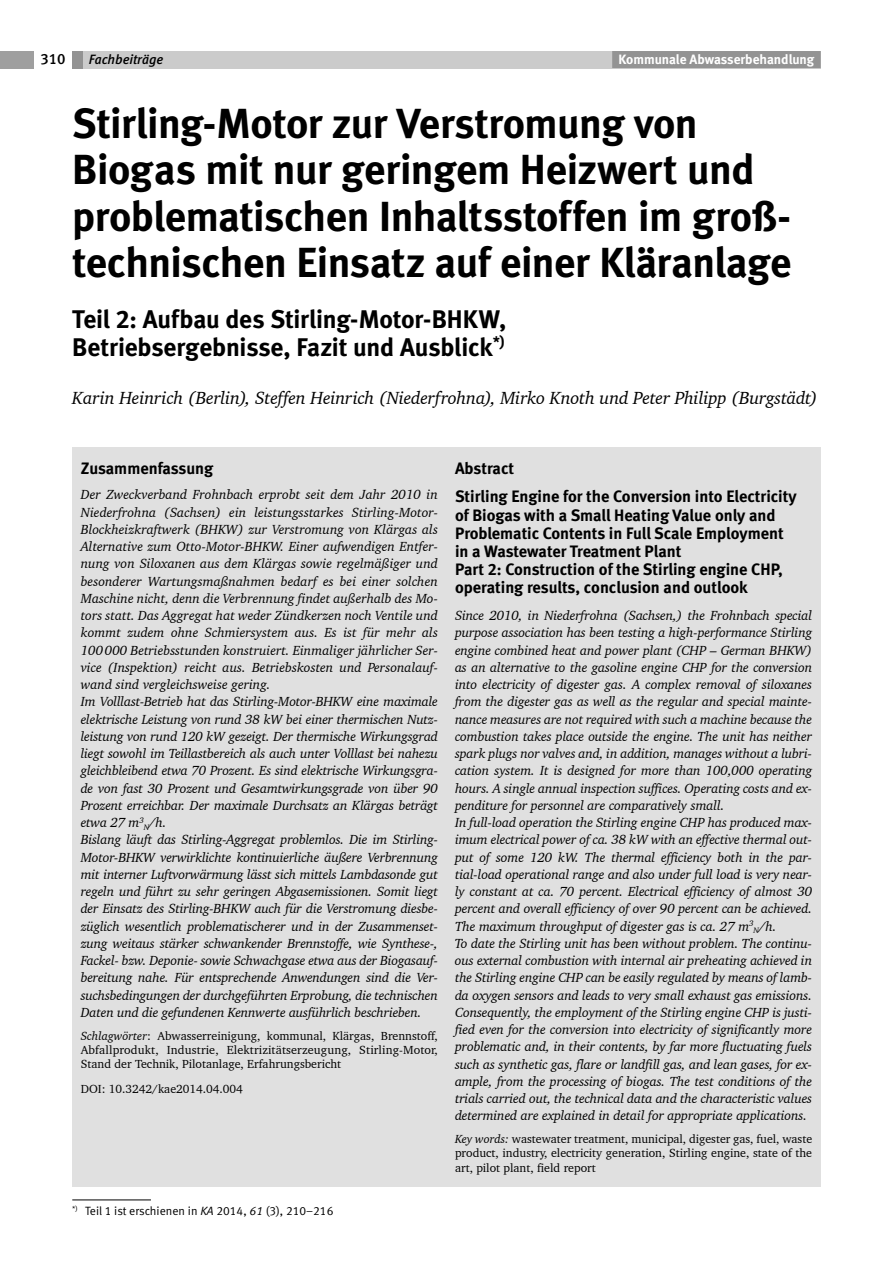
<style>
.page{position:relative;width:893px;height:1263px;background:#fff}
.page>*{position:absolute;margin:0;border:0;box-sizing:border-box;transform-origin:0 0}
.t1{font:42px/46.5px "Meta Bold LF";letter-spacing:-.01em;color:#000}
.t2{font:25.5px/27.6px "Meta Bold LF";letter-spacing:-.005em;color:#000}
.t3{font:italic 18px "Charter BT";letter-spacing:-.01em;color:#000}
.t4{font:16.5px/18px "Meta Bold LF";color:#000}
.t5{font:15px "Meta Medium LF";color:#000}
.t6{font:italic 13.5px/17.2px "Charter BT";letter-spacing:-.01em;color:#000}
.t7{font:13.5px "Meta Bold LF";color:#fff}
.t8{font:italic 13.5px "Meta Medium LF";color:#000}
.t9{font:12px/14.2px "Charter BT";color:#000;text-align:justify}
.t10{font:12px "Meta Normal LF";color:#000}
.s1{font-style:italic}
</style>
<div class="page">
<div style="left:72px;top:51px;width:11px;height:17px;background:#939393"></div>
<div style="left:106px;top:51px;width:715px;height:17px;background:#cbcbcb"></div>
<div style="left:612px;top:51px;width:209px;height:17px;background:#939393"></div>
<div style="left:0;top:51px;width:34px;height:17px;background:#9f9f9f"></div>
<div style="left:83px;top:51px;width:86px;height:17px;background:#cbcbcb"></div>
<div style="left:72px;top:447px;width:749px;height:739px;background:#e0e0e0"></div>
<hr style="left:72px;top:1199px;width:79px;height:1px;background:#000">
<p class="t5" style="left:40px;top:50px;width:27px">310</p>
<p class="t8" style="left:89px;top:51px;width:76px">Fachbeiträge</p>
<p class="t7" style="left:619px;top:51px;width:197px">Kommunale Abwasserbehandlung</p>
<h1 class="t1" style="left:72px;top:99px;width:721px">Stirling-Motor zur Verstromung von Biogas mit nur geringem Heizwert und problematischen Inhaltsstoffen im groß&shy;technischen Einsatz auf einer Kläranlage</h1>
<h2 class="t2" style="left:72px;top:305px;width:435px">Teil 2: Aufbau des Stirling-Motor-BHKW,<br>Betriebsergebnisse, Fazit und Ausblick<sup>*)</sup></h2>
<h3 class="t3" style="left:72px;top:386px;width:747px">Karin Heinrich (Berlin), Steffen Heinrich (Niederfrohna), Mirko Knoth und Peter Philipp (Burgstädt)</h3>
<p class="t4" style="left:81px;top:459px;width:134px">Zusammenfassung</p>
<p class="t6" style="left:81px;top:486px;width:359px">Der Zweckverband Frohnbach erprobt seit dem Jahr 2010 in Niederfrohna (Sachsen) ein leistungsstarkes Stirling-Motor-Blockheizkraftwerk (BHKW) zur Verstromung von Klärgas als Alternative zum Otto-Motor-BHKW. Einer aufwendigen Entfer&shy;nung von Siloxanen aus dem Klärgas sowie regelmäßiger und besonderer Wartungsmaßnahmen bedarf es bei einer solchen Maschine nicht, denn die Verbrennung findet außerhalb des Mo&shy;tors statt. Das Aggregat hat weder Zündkerzen noch Ventile und kommt zudem ohne Schmiersystem aus. Es ist für mehr als 100000 Betriebsstunden konstruiert. Einmaliger jährlicher Ser&shy;vice (Inspektion) reicht aus. Betriebskosten und Personalauf&shy;wand sind vergleichsweise gering.<br>Im Volllast-Betrieb hat das Stirling-Motor-BHKW eine maximale elektrische Leistung von rund 38 kW bei einer thermischen Nutz&shy;leistung von rund 120 kW gezeigt. Der thermische Wirkungsgrad liegt sowohl im Teillastbereich als auch unter Volllast bei nahezu gleichbleibend etwa 70 Prozent. Es sind elektrische Wirkungsgra&shy;de von fast 30 Prozent und Gesamtwirkungsgrade von über 90<br>Prozent erreichbar. Der maximale Durchsatz an Klärgas beträgt etwa 27 m<sup>3</sup><sub>N</sub>/h.<br>Bislang läuft das Stirling-Aggregat problemlos. Die im Stirling-Motor-BHKW verwirklichte kontinuierliche äußere Verbrennung mit interner Luftvorwärmung lässt sich mittels Lambdasonde gut regeln und führt zu sehr geringen Abgasemissionen. Somit liegt der Einsatz des Stirling-BHKW auch für die Verstromung diesbe&shy;züglich wesentlich problematischerer und in der Zusammenset&shy;zung weitaus stärker schwankender Brennstoffe, wie Synthese-, Fackel- bzw. Deponie- sowie Schwachgase etwa aus der Biogasauf&shy;bereitung nahe. Für entsprechende Anwendungen sind die Ver&shy;suchsbedingungen der durchgeführten Erprobung, die technischen Daten und die gefundenen Kennwerte ausführlich beschrieben.</p>
<p class="t9" style="left:81px;top:1028px;width:359px"><span class="s1">Schlagwörter</span>: Abwasserreinigung, kommunal, Klärgas, Brennstoff, Abfallprodukt, Industrie, Elektrizitätserzeugung, Stirling-Motor, Stand der Technik, Pilotanlage, Erfahrungsbericht</p>
<p class="t9" style="left:81px;top:1081px;width:164px">DOI: 10.3242/kae2014.04.004</p>
<p class="t10" style="left:72px;top:1204px;width:263px"><sup>*)</sup> Teil 1 ist erschienen in <span class="s1">KA</span> 2014, <span class="s1">61</span> (3), 210–216</p>
<p class="t4" style="left:455px;top:453px;width:343px;line-height:28.7px">Abstract<br>Stirling Engine for the Conversion into Electricity</p>
<p class="t4" style="left:455px;top:506px;width:330px">of Biogas with a Small Heating Value only and Problematic Contents in Full Scale Employment in a Wastewater Treatment Plant<br>Part 2: Construction of the Stirling engine CHP, operating results, conclusion and outlook</p>
<p class="t6" style="left:455px;top:606px;width:359px">Since 2010, in Niederfrohna (Sachsen,) the Frohnbach special purpose association has been testing a high-performance Stirling engine combined heat and power plant (CHP – German BHKW) as an alternative to the gasoline engine CHP for the conversion into electricity of digester gas. A complex removal of siloxanes from the digester gas as well as the regular and special mainte&shy;nance measures are not required with such a machine because the combustion takes place outside the engine. The unit has neither spark plugs nor valves and, in addition, manages without a lubri&shy;cation system. It is designed for more than 100,000 operating hours. A single annual inspection suffices. Operating costs and ex&shy;penditure for personnel are comparatively small.<br>In full-load operation the Stirling engine CHP has produced max&shy;imum electrical power of ca. 38 kW with an effective thermal out&shy;put of some 120 kW. The thermal efficiency both in the par&shy;tial-load operational range and also under full load is very near&shy;ly constant at ca. 70 percent. Electrical efficiency of almost 30 percent and overall efficiency of over 90 percent can be achieved.<br>The maximum throughput of digester gas is ca. 27 m<sup>3</sup><sub>N</sub>/h.<br>To date the Stirling unit has been without problem. The continu&shy;ous external combustion with internal air preheating achieved in the Stirling engine CHP can be easily regulated by means of lamb&shy;da oxygen sensors and leads to very small exhaust gas emissions.<br>Consequently, the employment of the Stirling engine CHP is justi&shy;fied even for the conversion into electricity of significantly more problematic and, in their contents, by far more fluctuating fuels such as synthetic gas, flare or landfill gas, and lean gases, for ex&shy;ample, from the processing of biogas. The test conditions of the trials carried out, the technical data and the characteristic values determined are explained in detail for appropriate applications.</p>
<p class="t9" style="left:455px;top:1132px;width:359px"><span class="s1">Key words:</span> wastewater treatment, municipal, digester gas, fuel, waste product, industry, electricity generation, Stirling engine, state of the art, pilot plant, field report</p>
</div>
